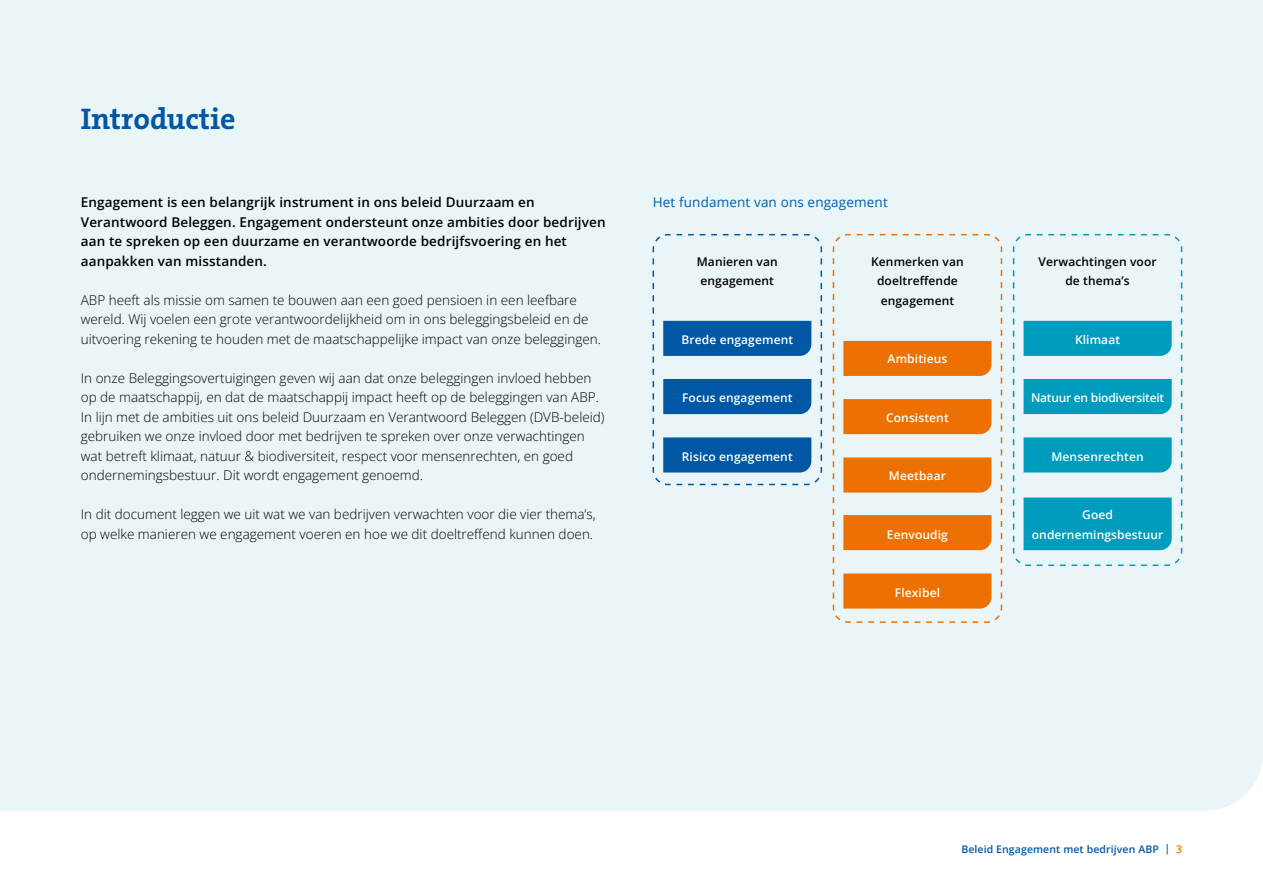
<style>
.page{position:relative;width:1263px;height:893px;background:#fff}
.page>*{position:absolute;margin:0;border:0;box-sizing:border-box;transform-origin:0 0}
.t1{font:700 30px "The Serif B W7";color:#0057a3}
.t2{font:300 13.5px/19.5px "Open Sans";color:#000}
.t3{font:600 13.5px/19.5px "Open Sans";letter-spacing:.01em;color:#000}
.t4{font:13.5px "Open Sans";letter-spacing:.01em;color:#0060ab}
.t5{font:600 12px/19.5px "Open Sans";letter-spacing:.01em;color:#fff;text-align:center}
.t6{font:600 12px/19.5px "Open Sans";letter-spacing:.01em;color:#000;text-align:center}
.t7{font:600 12px "Open Sans";letter-spacing:-.02em;color:#fff}
.t8{font:600 10.5px "Open Sans";letter-spacing:.01em;color:#0057a3}
.s1{color:#ed7102}
</style>
<div class="page">
<div style="left:0;top:0;width:1263px;height:811px;background:#eaf5f8"></div>
<svg style="left:652px;top:233px;width:171px;height:253px;background:#92b9d8"></svg>
<svg style="left:832px;top:233px;width:171px;height:391px;background:#ebc095"></svg>
<svg style="left:1012px;top:233px;width:171px;height:334px;background:#87cfdf"></svg>
<h1 class="t1" style="left:81px;top:99px;width:156px">Introductie</h1>
<p class="t3" style="left:81px;top:192px;width:526px">Engagement is een belangrijk instrument in ons beleid Duurzaam en Verantwoord Beleggen. Engagement ondersteunt onze ambities door bedrijven aan te spreken op een duurzame en verantwoorde bedrijfsvoering en het aanpakken van misstanden.</p>
<p class="t2" style="left:81px;top:289px;width:522px">ABP heeft als missie om samen te bouwen aan een goed pensioen in een leefbare wereld. Wij voelen een grote verantwoordelijkheid om in ons beleggingsbeleid en de uitvoering rekening te houden met de maatschappelijke impact van onze beleggingen.</p>
<p class="t2" style="left:81px;top:367px;width:525px">In onze Beleggingsovertuigingen geven wij aan dat onze beleggingen invloed hebben op de maatschappij, en dat de maatschappij impact heeft op de beleggingen van ABP.<br>In lijn met de ambities uit ons beleid Duurzaam en Verantwoord Beleggen (DVB-beleid) gebruiken we onze invloed door met bedrijven te spreken over onze verwachtingen wat betreft klimaat, natuur &amp; biodiversiteit, respect voor mensenrechten, en goed ondernemingsbestuur. Dit wordt engagement genoemd.</p>
<p class="t2" style="left:81px;top:504px;width:516px">In dit document leggen we uit wat we van bedrijven verwachten voor die vier thema’s, op welke manieren we engagement voeren en hoe we dit doeltreffend kunnen doen.</p>
<p class="t4" style="left:653px;top:193px;width:237px">Het fundament van ons engagement</p>
<p class="t6" style="left:697px;top:251px;width:83px">Manieren van engagement</p>
<p class="t5" style="left:681px;top:329px;width:113px">Brede engagement</p>
<p class="t5" style="left:682px;top:388px;width:112px">Focus engagement</p>
<p class="t5" style="left:682px;top:446px;width:112px">Risico engagement</p>
<p class="t6" style="left:871px;top:251px;width:94px">Kenmerken van doeltreffende engagement</p>
<p class="t5" style="left:888px;top:349px;width:61px">Ambitieus</p>
<p class="t5" style="left:886px;top:407px;width:64px">Consistent</p>
<p class="t5" style="left:889px;top:466px;width:59px">Meetbaar</p>
<p class="t5" style="left:887px;top:524px;width:63px">Eenvoudig</p>
<p class="t5" style="left:895px;top:583px;width:47px">Flexibel</p>
<p class="t6" style="left:1038px;top:251px;width:120px">Verwachtingen voor de thema’s</p>
<p class="t5" style="left:1075px;top:329px;width:47px">Klimaat</p>
<p class="t7" style="left:1031px;top:389px;width:135px">Natuur en biodiversiteit</p>
<p class="t5" style="left:1051px;top:446px;width:94px">Mensenrechten</p>
<p class="t5" style="left:1032px;top:505px;width:133px">Goed ondernemingsbestuur</p>
<p class="t8" style="left:961px;top:842px;width:222px">Beleid Engagement met bedrijven ABP | <span class="s1">3</span></p>
</div>
